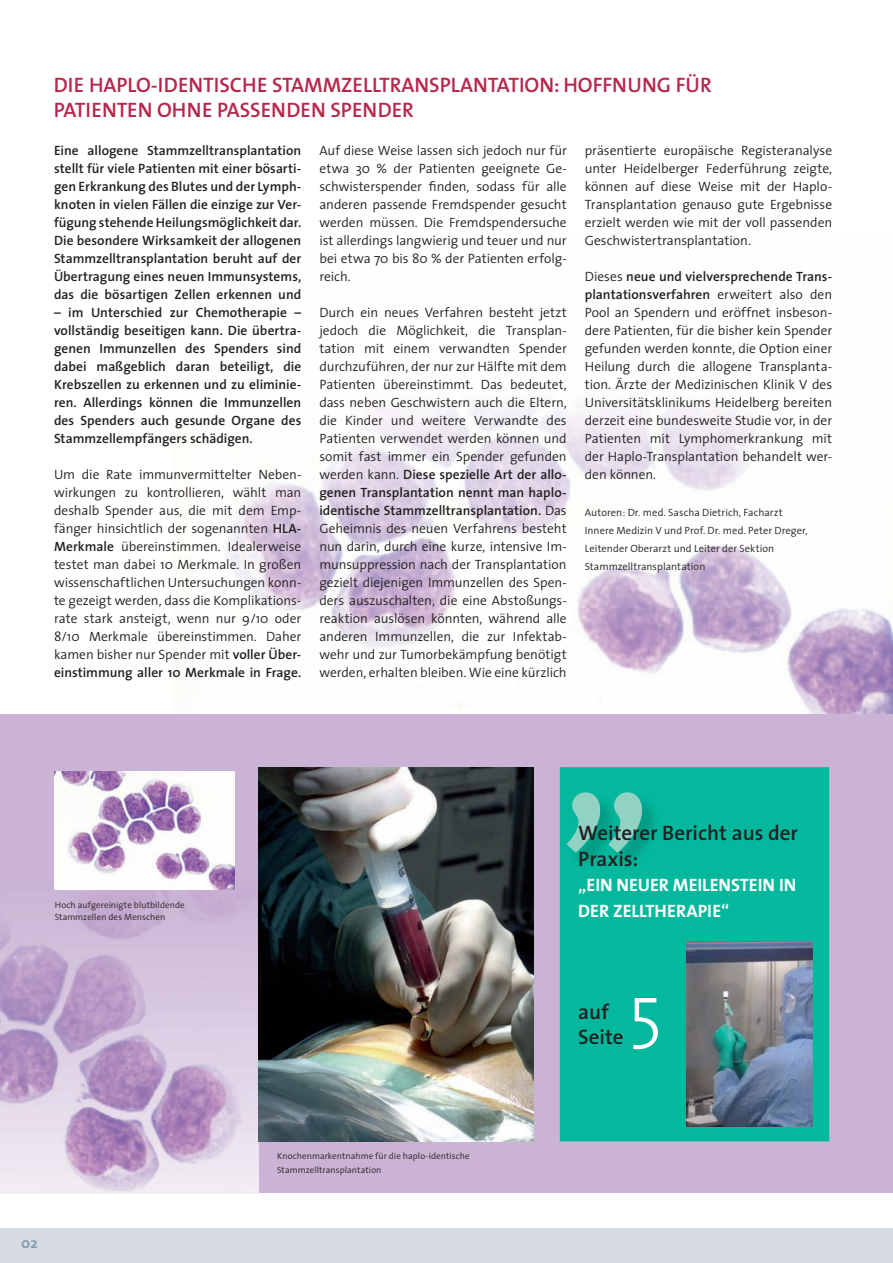
<style>
.page{position:relative;width:893px;height:1263px;background:#fff}
.page>*{position:absolute;margin:0;border:0;box-sizing:border-box;transform-origin:0 0}
.t1{font:300 71.55px "The Sans";color:#fff}
.t2{font:600 21px/25.5px "The Sans";color:#b6274b}
.t3{font:600 21px/25.5px "The Sans";color:#231f20}
.t4{font:700 18px/25.5px "The Sans";letter-spacing:-.005em;color:#fff}
.t5{font:700 15px "The Sans";color:#869eac}
.t6{font:300 13.5px/18px "The Sans";letter-spacing:-.005em;color:#231f20;text-align:justify}
.t7{font:600 13.5px/18px "The Sans";color:#231f20;text-align:justify}
.t8{font:300 10.5px/18px "The Sans";letter-spacing:.005em;color:#231f20}
.t9{font:300 9px/13.5px "The Sans";letter-spacing:.01em;color:#231f20}
.s1{font-weight:600}
</style>
<div class="page">
<img style="left:226px;top:403px;width:667px;height:311px">
<div style="left:0;top:714px;width:893px;height:479px;background:#cab3d5"></div>
<img style="left:0;top:879px;width:259px;height:314px">
<div style="left:0;top:1229px;width:893px;height:34px;background:#d6dbe1"></div>
<img style="left:54px;top:771px;width:180px;height:119px">
<img style="left:259px;top:767px;width:275px;height:374px">
<div style="left:560px;top:767px;width:269px;height:374px;background:#03b89d"></div>
<img style="left:568px;top:794px;width:91px;height:76px">
<svg style="left:567px;top:792px;width:80px;height:61px;background:#46bda9"></svg>
<img style="left:687px;top:941px;width:126px;height:186px">
<h2 class="t2" style="left:54px;top:71px;width:660px">DIE HAPLO-IDENTISCHE STAMMZELLTRANSPLANTATION: HOFFNUNG FÜR<br>PATIENTEN OHNE PASSENDEN SPENDER</h2>
<p class="t7" style="left:54px;top:142px;width:249px">Eine allogene Stammzelltransplantation stellt für viele Patienten mit einer bösarti&shy;gen Erkrankung des Blutes und der Lymph&shy;knoten in vielen Fällen die einzige zur Ver&shy;fügung stehende Heilungsmöglichkeit dar.<br>Die besondere Wirksamkeit der allogenen Stammzelltransplantation beruht auf der Übertragung eines neuen Immunsystems, das die bösartigen Zellen erkennen und</p>
<p class="t7" style="left:54px;top:303px;width:249px">– im Unterschied zur Chemotherapie – vollständig beseitigen kann. Die übertra&shy;genen Immunzellen des Spenders sind dabei maßgeblich daran beteiligt, die Krebszellen zu erkennen und zu eliminie&shy;ren. Allerdings können die Immunzellen des Spenders auch gesunde Organe des Stammzellempfängers schädigen.</p>
<p class="t6" style="left:54px;top:465px;width:249px">Um die Rate immunvermittelter Neben&shy;wirkungen zu kontrollieren, wählt man deshalb Spender aus, die mit dem Emp&shy;fänger hinsichtlich der sogenannten <span class="s1">HLA-Merkmale</span> übereinstimmen. Idealerweise testet man dabei 10 Merkmale. In großen wissenschaftlichen Untersuchungen konn&shy;te gezeigt werden, dass die Komplikations&shy;rate stark ansteigt, wenn nur 9/10 oder 8/10 Merkmale übereinstimmen. Daher kamen bisher nur Spender mit <span class="s1">voller Über&shy;einstimmung aller 10 Merkmale in Frage.</span></p>
<p class="t6" style="left:319px;top:141px;width:249px">Auf diese Weise lassen sich jedoch nur für etwa 30 % der Patienten geeignete Ge&shy;schwisterspender finden, sodass für alle anderen passende Fremdspender gesucht werden müssen. Die Fremdspendersuche ist allerdings langwierig und teuer und nur bei etwa 70 bis 80 % der Patienten erfolg&shy;reich.</p>
<p class="t6" style="left:319px;top:303px;width:249px">Durch ein neues Verfahren besteht jetzt jedoch die Möglichkeit, die Transplan&shy;tation mit einem verwandten Spender durchzuführen, der nur zur Hälfte mit dem Patienten übereinstimmt. Das bedeutet, dass neben Geschwistern auch die Eltern, die Kinder und weitere Verwandte des Patienten verwendet werden können und somit fast immer ein Spender gefunden werden kann. <span class="s1">Diese spezielle Art der allo&shy;genen Transplantation nennt man haplo&shy;identische Stammzelltransplantation.</span> Das Geheimnis des neuen Verfahrens besteht nun darin, durch eine kurze, intensive Im&shy;munsuppression nach der Transplantation gezielt diejenigen Immunzellen des Spen&shy;ders auszuschalten, die eine Abstoßungs&shy;reaktion auslösen könnten, während alle anderen Immunzellen, die zur Infektab&shy;wehr und zur Tumorbekämpfung benötigt werden, erhalten bleiben. Wie eine kürzlich</p>
<p class="t6" style="left:585px;top:141px;width:249px">präsentierte europäische Registeranalyse unter Heidelberger Federführung zeigte, können auf diese Weise mit der Haplo-Transplantation genauso gute Ergebnisse erzielt werden wie mit der voll passenden Geschwistertransplantation.</p>
<p class="t6" style="left:585px;top:267px;width:249px">Dieses <span class="s1">neue und vielversprechende Trans&shy;plantationsverfahren</span> erweitert also den Pool an Spendern und eröffnet insbeson&shy;dere Patienten, für die bisher kein Spender gefunden werden konnte, die Option einer Heilung durch die allogene Transplanta&shy;tion. Ärzte der Medizinischen Klinik V des Universitätsklinikums Heidelberg bereiten derzeit eine bundesweite Studie vor, in der Patienten mit Lymphomerkrankung mit der Haplo-Transplantation behandelt wer&shy;den können.</p>
<p class="t8" style="left:585px;top:503px;width:224px">Autoren: Dr. med. Sascha Dietrich, Facharzt Innere Medizin V und Prof. Dr. med. Peter Dreger, Leitender Oberarzt und Leiter der Sektion Stammzelltransplantation</p>
<p class="t9" style="left:55px;top:898px;width:132px;line-height:12px">Hoch aufgereinigte blutbildende<br>Stammzellen des Menschen</p>
<p class="t5" style="left:21px;top:1231px;width:18px">02</p>
<p class="t9" style="left:277px;top:1149px;width:194px">Knochenmarkentnahme für die haplo-identische<br>Stammzelltransplantation</p>
<h2 class="t3" style="left:578px;top:820px;width:221px">Weiterer Bericht aus der<br>Praxis:</h2>
<h3 class="t4" style="left:578px;top:872px;width:220px"><span class="s1">„</span>EIN NEUER MEILENSTEIN IN<br>DER ZELLTHERAPIE<span class="s1">“</span></h3>
<h2 class="t3" style="left:578px;top:998px;width:47px">auf<br>Seite</h2>
<h1 class="t1" style="left:628px;top:951px;width:35px">5</h1>
</div>
